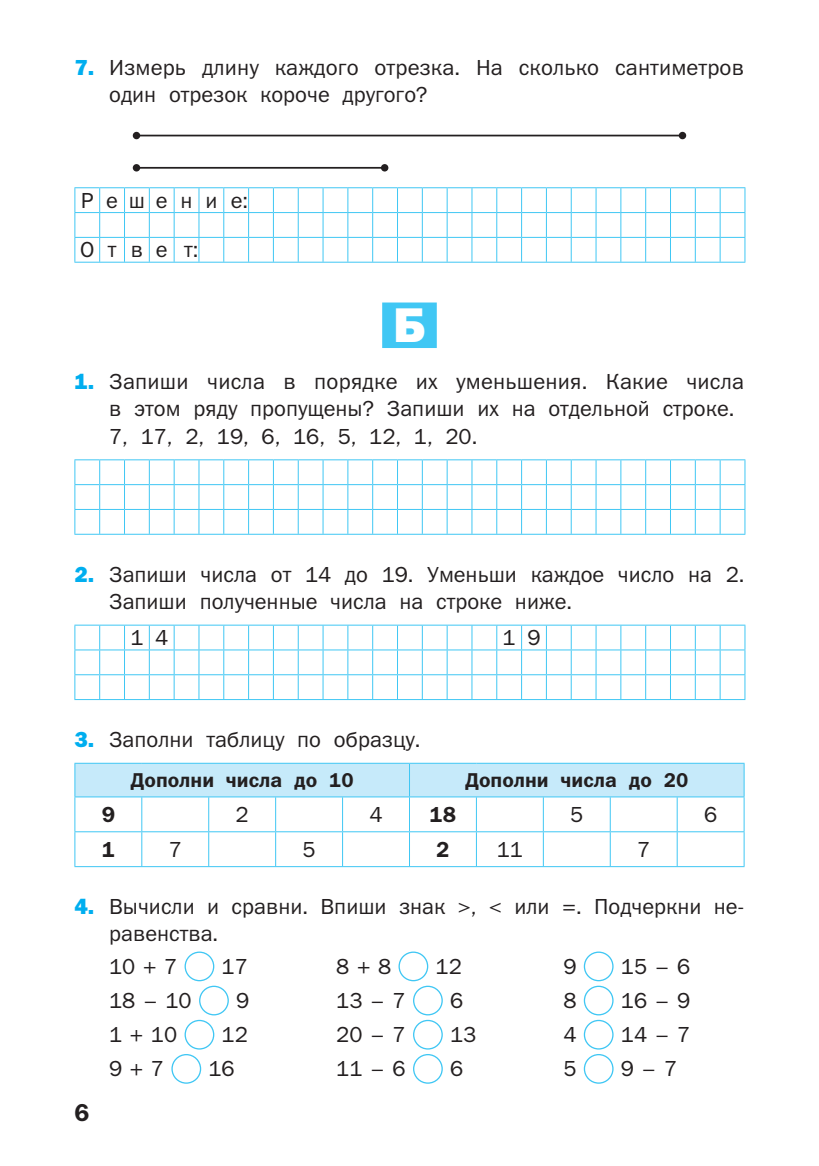
<style>
.page{position:relative;width:819px;height:1166px;background:#fff}
.page>*{position:absolute;margin:0;border:0;box-sizing:border-box;transform-origin:0 0}
.t1{font:49px "Franklin Gothic Heavy ITC";color:#fff}
.t2{font:24.5px "Franklin Gothic Demi ITC";color:#231f20}
.t3{font:21.88px/27.1px "Franklin Gothic Book ITC";color:#231f20}
.t4{font:21.88px "Franklin Gothic Book ITC";letter-spacing:.58em;color:#231f20}
.t5{font:21.88px "Franklin Gothic Demi ITC";color:#231f20}
.t6{font:20.12px "Franklin Gothic Demi ITC";color:#231f20}
.s1{font-family:"Franklin Gothic Heavy ITC";color:#00aeef}
</style>
<div class="page">
<div style="left:382px;top:302px;width:55px;height:46px;background:#40c7f4"></div>
<hr style="left:136px;top:135px;width:546px;height:1px;background:#231f20">
<div style="left:133px;top:132px;width:7px;height:7px;background:#231f20;border-radius:50%"></div>
<div style="left:678px;top:132px;width:8px;height:7px;background:#231f20;border-radius:50%"></div>
<hr style="left:136px;top:167px;width:248px;height:2px;background:#231f20">
<div style="left:133px;top:164px;width:7px;height:7px;background:#231f20;border-radius:50%"></div>
<div style="left:381px;top:164px;width:7px;height:7px;background:#231f20;border-radius:50%"></div>
<svg style="left:74px;top:187px;width:671px;height:75px"></svg>
<hr style="left:74px;top:262px;width:671px;height:1px;background:#40c7f4">
<svg style="left:74px;top:459px;width:671px;height:75px"></svg>
<hr style="left:74px;top:534px;width:671px;height:1px;background:#40c7f4">
<svg style="left:74px;top:625px;width:671px;height:74px"></svg>
<hr style="left:74px;top:699px;width:671px;height:1px;background:#40c7f4">
<div style="left:75px;top:764px;width:668px;height:32px;background:#c6eafa"></div>
<hr style="left:74px;top:797px;width:1px;height:34px;background:#40c7f4">
<hr style="left:141px;top:797px;width:1px;height:34px;background:#40c7f4">
<hr style="left:208px;top:797px;width:1px;height:34px;background:#40c7f4">
<hr style="left:275px;top:797px;width:1px;height:34px;background:#40c7f4">
<hr style="left:342px;top:797px;width:1px;height:34px;background:#40c7f4">
<hr style="left:409px;top:797px;width:1px;height:34px;background:#40c7f4">
<hr style="left:476px;top:797px;width:1px;height:34px;background:#40c7f4">
<hr style="left:543px;top:797px;width:1px;height:34px;background:#40c7f4">
<hr style="left:609px;top:797px;width:1px;height:34px;background:#40c7f4">
<hr style="left:676px;top:797px;width:1px;height:34px;background:#40c7f4">
<hr style="left:743px;top:797px;width:1px;height:34px;background:#40c7f4">
<hr style="left:74px;top:831px;width:68px;height:1px;background:#40c7f4">
<hr style="left:74px;top:832px;width:1px;height:34px;background:#40c7f4">
<hr style="left:142px;top:831px;width:67px;height:1px;background:#40c7f4">
<hr style="left:141px;top:832px;width:1px;height:34px;background:#40c7f4">
<hr style="left:209px;top:831px;width:66px;height:1px;background:#40c7f4">
<hr style="left:208px;top:832px;width:1px;height:34px;background:#40c7f4">
<hr style="left:275px;top:831px;width:67px;height:1px;background:#40c7f4">
<hr style="left:275px;top:832px;width:1px;height:34px;background:#40c7f4">
<hr style="left:342px;top:831px;width:67px;height:1px;background:#40c7f4">
<hr style="left:342px;top:832px;width:1px;height:34px;background:#40c7f4">
<hr style="left:409px;top:831px;width:67px;height:1px;background:#40c7f4">
<hr style="left:409px;top:832px;width:1px;height:34px;background:#40c7f4">
<hr style="left:476px;top:831px;width:67px;height:1px;background:#40c7f4">
<hr style="left:476px;top:832px;width:1px;height:34px;background:#40c7f4">
<hr style="left:543px;top:831px;width:67px;height:1px;background:#40c7f4">
<hr style="left:543px;top:832px;width:1px;height:34px;background:#40c7f4">
<hr style="left:610px;top:831px;width:67px;height:1px;background:#40c7f4">
<hr style="left:609px;top:832px;width:1px;height:34px;background:#40c7f4">
<hr style="left:677px;top:831px;width:67px;height:1px;background:#40c7f4">
<hr style="left:676px;top:832px;width:1px;height:34px;background:#40c7f4">
<hr style="left:743px;top:832px;width:1px;height:34px;background:#40c7f4">
<hr style="left:74px;top:866px;width:670px;height:1px;background:#40c7f4">
<hr style="left:74px;top:763px;width:68px;height:1px;background:#40c7f4">
<hr style="left:74px;top:764px;width:1px;height:32px;background:#40c7f4">
<hr style="left:142px;top:763px;width:267px;height:1px;background:#40c7f4">
<hr style="left:74px;top:796px;width:335px;height:1px;background:#40c7f4">
<hr style="left:409px;top:763px;width:67px;height:1px;background:#40c7f4">
<hr style="left:409px;top:764px;width:1px;height:32px;background:#40c7f4">
<hr style="left:476px;top:763px;width:268px;height:1px;background:#40c7f4">
<hr style="left:743px;top:764px;width:1px;height:32px;background:#40c7f4">
<hr style="left:409px;top:796px;width:335px;height:1px;background:#40c7f4">
<div style="left:184px;top:951px;width:30px;height:30px;border:1px solid #40c7f4;border-radius:50%"></div>
<div style="left:398px;top:951px;width:30px;height:30px;border:1px solid #40c7f4;border-radius:50%"></div>
<div style="left:583px;top:951px;width:30px;height:30px;border:1px solid #40c7f4;border-radius:50%"></div>
<div style="left:199px;top:985px;width:30px;height:30px;border:1px solid #40c7f4;border-radius:50%"></div>
<div style="left:413px;top:985px;width:30px;height:30px;border:1px solid #40c7f4;border-radius:50%"></div>
<div style="left:583px;top:985px;width:30px;height:30px;border:1px solid #40c7f4;border-radius:50%"></div>
<div style="left:184px;top:1020px;width:30px;height:29px;border:1px solid #40c7f4;border-radius:50%"></div>
<div style="left:413px;top:1020px;width:30px;height:29px;border:1px solid #40c7f4;border-radius:50%"></div>
<div style="left:583px;top:1020px;width:30px;height:29px;border:1px solid #40c7f4;border-radius:50%"></div>
<div style="left:171px;top:1054px;width:30px;height:30px;border:1px solid #40c7f4;border-radius:50%"></div>
<div style="left:413px;top:1054px;width:30px;height:30px;border:1px solid #40c7f4;border-radius:50%"></div>
<div style="left:583px;top:1054px;width:30px;height:30px;border:1px solid #40c7f4;border-radius:50%"></div>
<p class="t3" style="left:109px;top:55px;width:636px;text-indent:-35px"><span class="s1">7.</span> Измерь длину каждого отрезка. На сколько сантиметров один отрезок короче другого?</p>
<p class="t4" style="left:81px;top:192px;width:169px">Решение:</p>
<p class="t3" style="left:80px;top:238px;width:120px">Отве т:</p>
<h1 class="t1" style="left:393px;top:308px;width:34px">Б</h1>
<p class="t3" style="left:109px;top:370px;width:636px;text-indent:-35px"><span class="s1">1.</span> Запиши числа в порядке их уменьшения. Какие числа в этом ряду пропущены? Запиши их на отдельной строке.<br>7, 17, 2, 19, 6, 16, 5, 12, 1, 20.</p>
<p class="t3" style="left:109px;top:562px;width:636px;text-indent:-35px"><span class="s1">2.</span> Запиши числа от 14 до 19. Уменьши каждое число на 2.<br>Запиши полученные числа на строке ниже.</p>
<p class="t3" style="left:130px;top:625px;width:39px">1 4</p>
<p class="t3" style="left:502px;top:625px;width:39px">1 9</p>
<p class="t3" style="left:74px;top:727px;width:347px"><span class="s1">3.</span> Заполни таблицу по образцу.</p>
<p class="t6" style="left:131px;top:773px;width:225px">Дополни числа до 10</p>
<p class="t6" style="left:465px;top:773px;width:225px">Дополни числа до 20</p>
<p class="t5" style="left:102px;top:806px;width:15px">9</p>
<p class="t3" style="left:235px;top:802px;width:15px">2</p>
<p class="t3" style="left:369px;top:802px;width:15px">4</p>
<p class="t5" style="left:429px;top:806px;width:28px">18</p>
<p class="t3" style="left:570px;top:802px;width:15px">5</p>
<p class="t3" style="left:704px;top:802px;width:15px">6</p>
<p class="t5" style="left:102px;top:841px;width:15px">1</p>
<p class="t3" style="left:169px;top:837px;width:15px">7</p>
<p class="t3" style="left:302px;top:837px;width:15px">5</p>
<p class="t5" style="left:436px;top:841px;width:15px">2</p>
<p class="t3" style="left:496px;top:837px;width:28px">11</p>
<p class="t3" style="left:637px;top:837px;width:15px">7</p>
<p class="t3" style="left:109px;top:894px;width:636px;text-indent:-35px"><span class="s1">4.</span> Вычисли и сравни. Впиши знак &gt;, &lt; или =. Подчеркни не&shy;равенства.</p>
<p class="t3" style="left:109px;top:954px;width:70px">10 + 7</p>
<p class="t3" style="left:222px;top:954px;width:28px">17</p>
<p class="t3" style="left:336px;top:954px;width:56px">8 + 8</p>
<p class="t3" style="left:435px;top:954px;width:28px">12</p>
<p class="t3" style="left:563px;top:954px;width:15px">9</p>
<p class="t3" style="left:621px;top:954px;width:71px">15 – 6</p>
<p class="t3" style="left:109px;top:988px;width:84px">18 – 10</p>
<p class="t3" style="left:236px;top:988px;width:15px">9</p>
<p class="t3" style="left:336px;top:988px;width:71px">13 – 7</p>
<p class="t3" style="left:450px;top:988px;width:15px">6</p>
<p class="t3" style="left:563px;top:988px;width:15px">8</p>
<p class="t3" style="left:621px;top:988px;width:71px">16 – 9</p>
<p class="t3" style="left:109px;top:1022px;width:70px">1 + 10</p>
<p class="t3" style="left:222px;top:1022px;width:28px">12</p>
<p class="t3" style="left:336px;top:1022px;width:71px">20 – 7</p>
<p class="t3" style="left:450px;top:1022px;width:28px">13</p>
<p class="t3" style="left:563px;top:1022px;width:15px">4</p>
<p class="t3" style="left:621px;top:1022px;width:71px">14 – 7</p>
<p class="t3" style="left:109px;top:1057px;width:56px">9 + 7</p>
<p class="t3" style="left:208px;top:1057px;width:28px">16</p>
<p class="t3" style="left:336px;top:1057px;width:71px">11 – 6</p>
<p class="t3" style="left:450px;top:1057px;width:15px">6</p>
<p class="t3" style="left:563px;top:1057px;width:15px">5</p>
<p class="t3" style="left:621px;top:1057px;width:58px">9 – 7</p>
<p class="t2" style="left:74px;top:1103px;width:16px">6</p>
</div>
